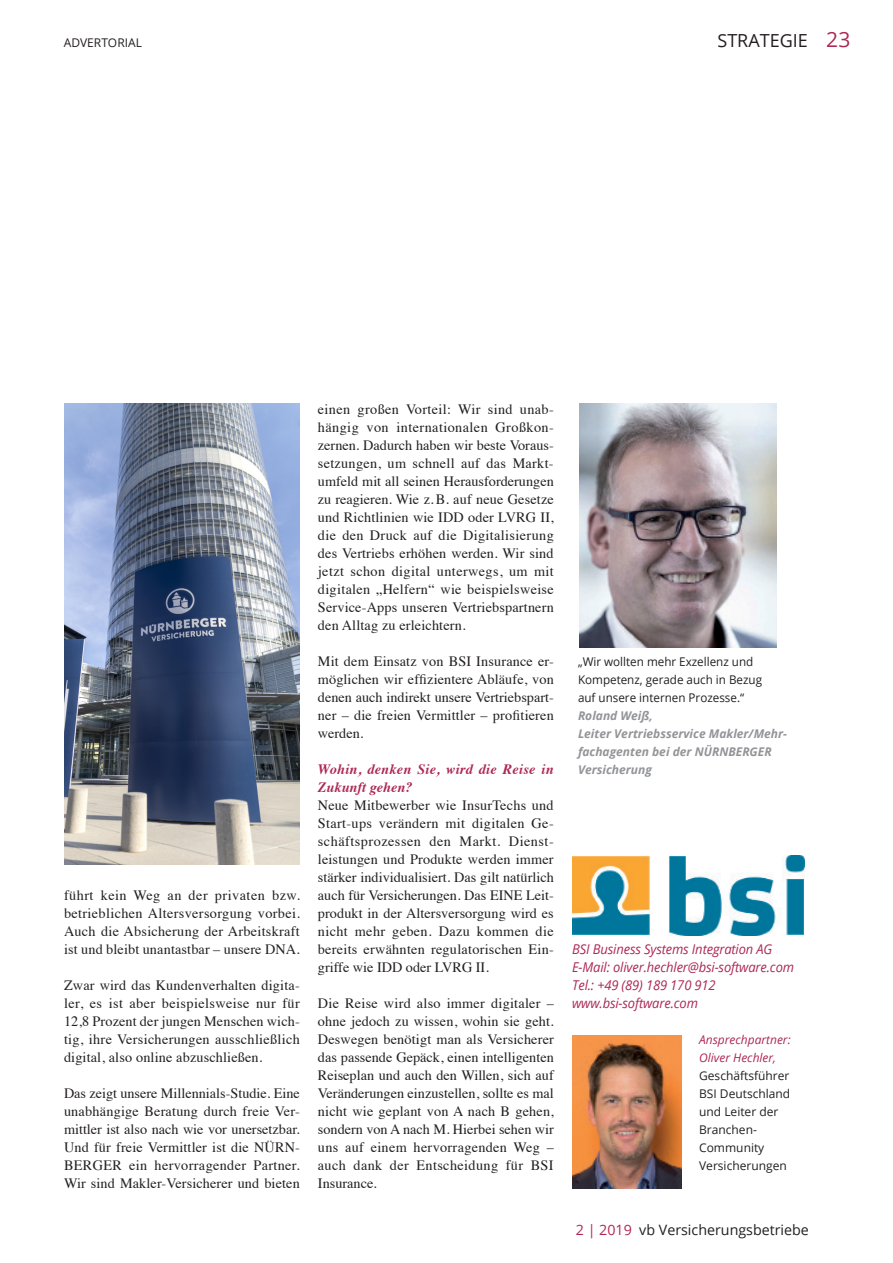
<style>
.page{position:relative;width:893px;height:1263px;background:#fff}
.page>*{position:absolute;margin:0;border:0;box-sizing:border-box;transform-origin:0 0}
.t1{font:21px "Open Sans";color:#ad2855}
.t2{font:18px "Open Sans";color:#231f20}
.Grundtext_Artike{font:14.25px/18px "Times";letter-spacing:.01em;color:#231f20;text-align:justify}
.Grundtext_Artike-2{font:italic 700 14.25px/18px "Times";letter-spacing:.015em;color:#ad2855}
.t3{font:14.25px "Open Sans";color:#231f20}
.vorspann{font:italic 13.5px "Open Sans";letter-spacing:-.01em;color:#ad2855;scale:.96 1}
.GI_bu_einzug{font:12px/18px "Open Sans";color:#231f20}
.BU_Artikel_2014{font:12px/18px "Open Sans";color:#231f20}
.GI_bu_einzug-2{font:italic 700 12px/18px "Open Sans";color:#929497}
.BU_Artikel_2014-2{font:italic 12px "Open Sans";color:#ad2855}
.s1{font-style:italic;color:#ad2855}
.s2{color:#ad2855}
</style>
<div class="page">
<img style="left:572px;top:1036px;width:109px;height:152px">
<img style="left:579px;top:404px;width:198px;height:243px">
<img style="left:64px;top:404px;width:236px;height:460px">
<img style="left:573px;top:855px;width:232px;height:80px">
<p class="GI_bu_einzug" style="left:64px;top:33px;width:80px">ADVERTORIAL</p>
<p class="t2" style="left:717px;top:28px;width:92px">STRATEGIE</p>
<p class="t1" style="left:826px;top:25px;width:26px">23</p>
<p class="Grundtext_Artike" style="left:64px;top:885px;width:237px">führt kein Weg an der privaten bzw. betrieblichen Altersversorgung vorbei.<br>Auch die Absicherung der Arbeitskraft ist und bleibt unantastbar – unsere DNA.</p>
<p class="Grundtext_Artike" style="left:64px;top:975px;width:237px">Zwar wird das Kundenverhalten digita&shy;ler, es ist aber beispielsweise nur für 12,8 Prozent der jungen Menschen wich&shy;tig, ihre Versicherungen ausschließlich digital, also online abzuschließen.</p>
<p class="Grundtext_Artike" style="left:64px;top:1083px;width:237px">Das zeigt unsere Millennials-Studie. Eine unabhängige Beratung durch freie Ver&shy;mittler ist also nach wie vor unersetzbar.<br>Und für freie Vermittler ist die NÜRN-BERGER ein hervorragender Partner.<br>Wir sind Makler-Versicherer und bieten</p>
<p class="Grundtext_Artike" style="left:318px;top:399px;width:237px">einen großen Vorteil: Wir sind unab&shy;hängig von internationalen Großkon&shy;zernen. Dadurch haben wir beste Voraus&shy;setzungen, um schnell auf das Markt&shy;umfeld mit all seinen Herausforderungen zu reagieren. Wie z.B. auf neue Gesetze und Richtlinien wie IDD oder LVRG II, die den Druck auf die Digitalisierung des Vertriebs erhöhen werden. Wir sind jetzt schon digital unterwegs, um mit digitalen „Helfern“ wie beispielsweise Service-Apps unseren Vertriebspartnern den Alltag zu erleichtern.</p>
<p class="Grundtext_Artike" style="left:318px;top:651px;width:237px">Mit dem Einsatz von BSI Insurance er&shy;möglichen wir effizientere Abläufe, von denen auch indirekt unsere Vertriebspart&shy;ner – die freien Vermittler – profitieren werden.</p>
<p class="Grundtext_Artike-2" style="left:318px;top:759px;width:237px">Wohin, denken Sie, wird die Reise in<br>Zukunft gehen?</p>
<p class="Grundtext_Artike" style="left:318px;top:795px;width:237px">Neue Mitbewerber wie InsurTechs und Start-ups verändern mit digitalen Ge&shy;schäftsprozessen den Markt. Dienst&shy;leistungen und Produkte werden immer stärker individualisiert. Das gilt natürlich auch für Versicherungen. Das EINE Leit&shy;produkt in der Altersversorgung wird es nicht mehr geben. Dazu kommen die bereits erwähnten regulatorischen Ein&shy;griffe wie IDD oder LVRG II.</p>
<p class="Grundtext_Artike" style="left:318px;top:993px;width:237px">Die Reise wird also immer digitaler – ohne jedoch zu wissen, wohin sie geht.<br>Deswegen benötigt man als Versicherer das passende Gepäck, einen intelligenten Reiseplan und auch den Willen, sich auf Veränderungen einzustellen, sollte es mal nicht wie geplant von A nach B gehen, sondern von A nach M. Hierbei sehen wir uns auf einem hervorragenden Weg – auch dank der Entscheidung für BSI Insurance.</p>
<p class="GI_bu_einzug" style="left:578px;top:652px;width:186px">„Wir wollten mehr Exzellenz und<br>Kompetenz, gerade auch in Bezug auf unsere internen Prozesse.“</p>
<p class="GI_bu_einzug-2" style="left:578px;top:706px;width:76px">Roland Weiß,</p>
<p class="GI_bu_einzug-2" style="left:578px;top:724px;width:211px">Leiter Vertriebsservice Makler/Mehr&shy;fachagenten bei der NÜRNBERGER<br>Versicherung</p>
<p class="vorspann" style="left:572px;top:940px;width:210px">BSI Business Systems Integration AG</p>
<p class="vorspann" style="left:572px;top:958px;width:233px">E-Mail: oliver.hechler@bsi-software.com</p>
<p class="vorspann" style="left:572px;top:976px;width:151px">Tel.: +49 (89) 189 170 912</p>
<p class="vorspann" style="left:572px;top:994px;width:133px">www.bsi-software.com</p>
<p class="BU_Artikel_2014-2" style="left:699px;top:1031px;width:93px">Ansprechpartner:</p>
<p class="BU_Artikel_2014" style="left:699px;top:1048px;width:93px"><span class="s1">Oliver Hechler,<br></span>Geschäftsführer<br>BSI Deutschland und Leiter der<br>Branchen-</p>
<p class="BU_Artikel_2014" style="left:699px;top:1138px;width:67px">Community</p>
<p class="BU_Artikel_2014" style="left:699px;top:1156px;width:89px">Versicherungen</p>
<p class="t3" style="left:576px;top:1220px;width:235px"><span class="s2">2 | 2019</span> vb Versicherungsbetriebe</p>
</div>
